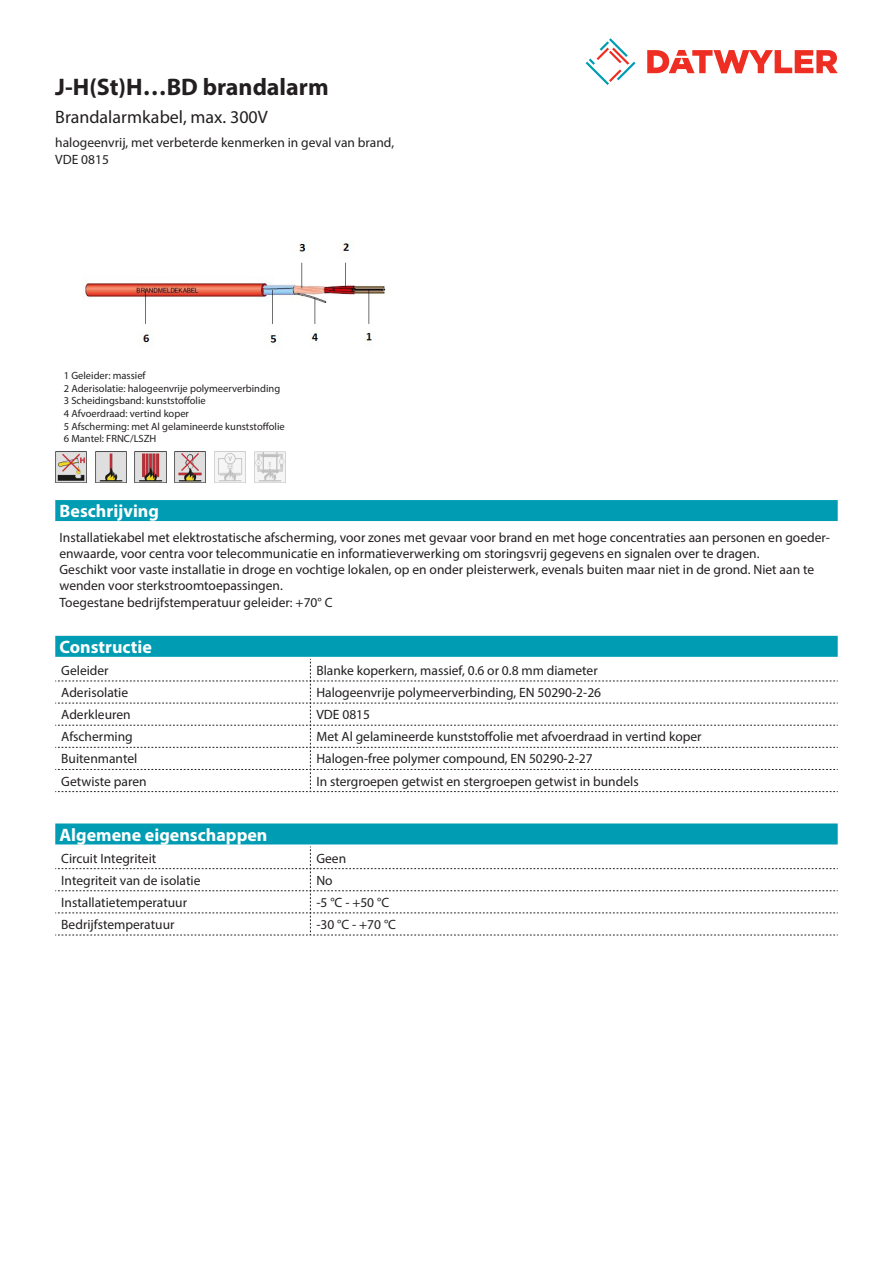
<style>
.page{position:relative;width:893px;height:1263px;background:#fff}
.page>*{position:absolute;margin:0;border:0;box-sizing:border-box;transform-origin:0 0}
.Product_Head{font:700 24px "Myriad Pro";color:#231f20}
.Standard_Head_Proper{font:700 18px "Myriad Pro";color:#fff}
.SubHead{font:18px "Myriad Pro";color:#231f20}
.Standard_text{font:13.5px/16.2px "Myriad Pro";color:#231f20}
.myriad_light_propert{font:13.5px "Myriad Pro";color:#231f20}
.imagetext{font:10.5px/12.6px "Myriad Pro";color:#231f20}
</style>
<div class="page">
<svg style="left:586px;top:38px;width:49px;height:47px"></svg>
<svg style="left:647px;top:50px;width:191px;height:23px"></svg>
<div style="left:55px;top:636px;width:783px;height:21px;background:#009cb3"></div>
<svg style="left:55px;top:659px;width:783px;height:133px"></svg>
<img style="left:85px;top:242px;width:301px;height:107px">
<div style="left:55px;top:500px;width:783px;height:21px;background:#009cb3"></div>
<img style="left:254px;top:451px;width:31px;height:31px">
<img style="left:214px;top:451px;width:31px;height:31px">
<img style="left:174px;top:451px;width:32px;height:31px">
<img style="left:135px;top:451px;width:31px;height:31px">
<img style="left:95px;top:451px;width:31px;height:31px">
<img style="left:55px;top:451px;width:32px;height:31px">
<div style="left:55px;top:823px;width:783px;height:21px;background:#009cb3"></div>
<svg style="left:55px;top:846px;width:783px;height:90px"></svg>
<p class="Product_Head" style="left:55px;top:71px;width:275px">J-H(St)H…BD brandalarm</p>
<p class="SubHead" style="left:55px;top:105px;width:214px">Brandalarmkabel, max. 300V</p>
<p class="Standard_text" style="left:55px;top:134px;width:340px">halogeenvrij, met verbeterde kenmerken in geval van brand,<br>VDE 0815</p>
<p class="imagetext" style="left:64px;top:369px;width:222px">1 Geleider: massief<br>2 Aderisolatie: halogeenvrije polymeerverbinding 3 Scheidingsband: kunststoffolie<br>4 Afvoerdraad: vertind koper<br>5 Afscherming: met Al gelamineerde kunststoffolie 6 Mantel: FRNC/LSZH</p>
<p class="Standard_Head_Proper" style="left:60px;top:499px;width:101px">Beschrijving</p>
<p class="Standard_text" style="left:60px;top:529px;width:772px">Installatiekabel met elektrostatische afscherming, voor zones met gevaar voor brand en met hoge concentraties aan personen en goeder&shy;enwaarde, voor centra voor telecommunicatie en informatieverwerking om storingsvrij gegevens en signalen over te dragen.<br>Geschikt voor vaste installatie in droge en vochtige lokalen, op en onder pleisterwerk, evenals buiten maar niet in de grond. Niet aan te wenden voor sterkstroomtoepassingen.<br>Toegestane bedrijfstemperatuur geleider: +70° C</p>
<p class="Standard_Head_Proper" style="left:60px;top:635px;width:94px">Constructie</p>
<p class="myriad_light_propert" style="left:61px;top:662px;width:49px">Geleider</p>
<p class="myriad_light_propert" style="left:316px;top:662px;width:283px">Blanke koperkern, massief, 0.6 or 0.8 mm diameter</p>
<p class="myriad_light_propert" style="left:61px;top:684px;width:68px">Aderisolatie</p>
<p class="myriad_light_propert" style="left:316px;top:684px;width:286px">Halogeenvrije polymeerverbinding, EN 50290-2-26</p>
<p class="myriad_light_propert" style="left:61px;top:706px;width:71px">Aderkleuren</p>
<p class="myriad_light_propert" style="left:316px;top:706px;width:55px">VDE 0815</p>
<p class="myriad_light_propert" style="left:61px;top:728px;width:73px">Afscherming</p>
<p class="myriad_light_propert" style="left:316px;top:728px;width:387px">Met Al gelamineerde kunststoffolie met afvoerdraad in vertind koper</p>
<p class="myriad_light_propert" style="left:61px;top:751px;width:78px">Buitenmantel</p>
<p class="myriad_light_propert" style="left:316px;top:751px;width:278px">Halogen-free polymer compound, EN 50290-2-27</p>
<p class="myriad_light_propert" style="left:61px;top:773px;width:87px">Getwiste paren</p>
<p class="myriad_light_propert" style="left:316px;top:773px;width:324px">In stergroepen getwist en stergroepen getwist in bundels</p>
<p class="Standard_Head_Proper" style="left:60px;top:823px;width:209px">Algemene eigenschappen</p>
<p class="myriad_light_propert" style="left:61px;top:850px;width:97px">Circuit Integriteit</p>
<p class="myriad_light_propert" style="left:316px;top:850px;width:31px">Geen</p>
<p class="myriad_light_propert" style="left:61px;top:872px;width:141px">Integriteit van de isolatie</p>
<p class="myriad_light_propert" style="left:316px;top:872px;width:18px">No</p>
<p class="myriad_light_propert" style="left:61px;top:894px;width:127px">Installatietemperatuur</p>
<p class="myriad_light_propert" style="left:316px;top:894px;width:74px">-5 °C - +50 °C</p>
<p class="myriad_light_propert" style="left:61px;top:916px;width:115px">Bedrijfstemperatuur</p>
<p class="myriad_light_propert" style="left:316px;top:916px;width:81px">-30 °C - +70 °C</p>
</div>
